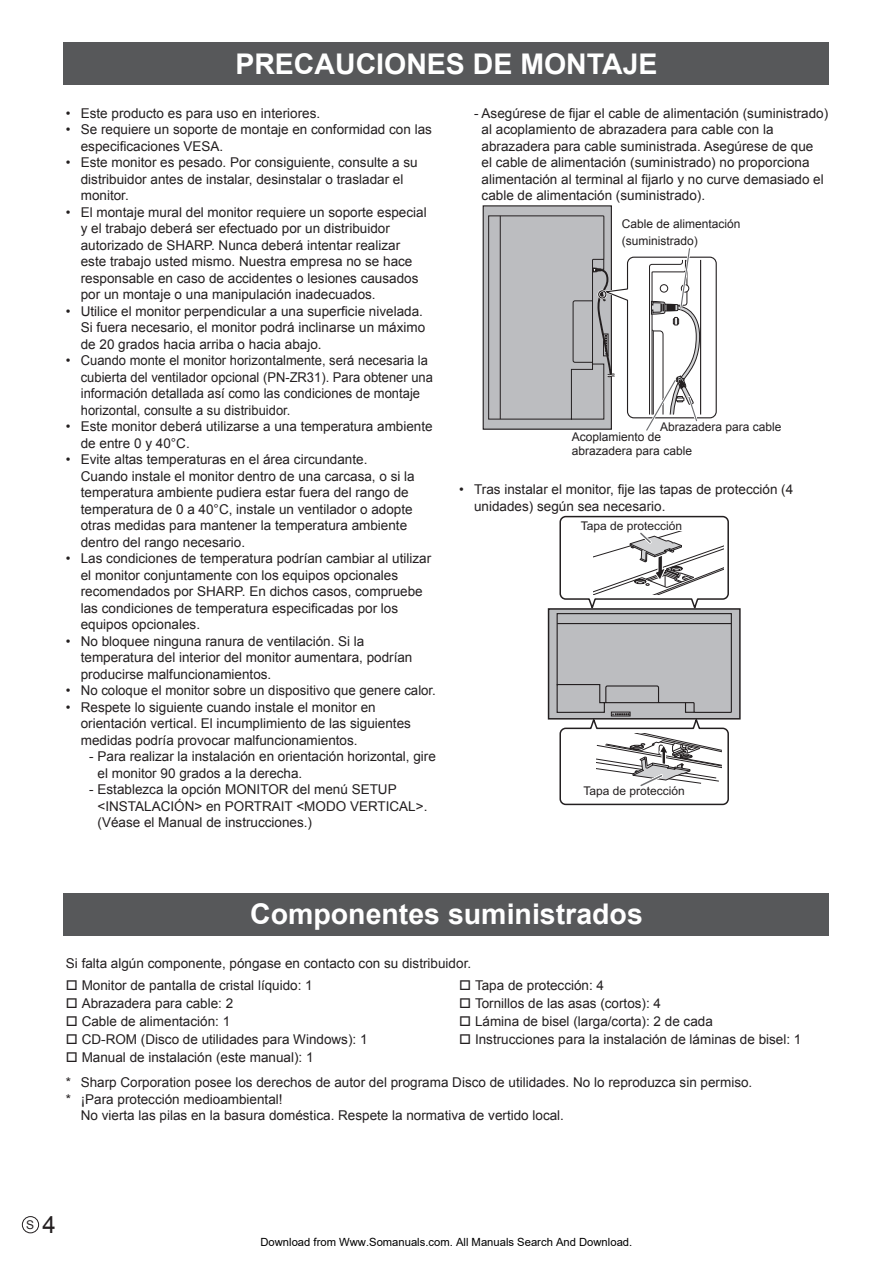
<style>
.page{position:relative;width:893px;height:1263px;background:#fff}
.page>*{position:absolute;margin:0;border:0;box-sizing:border-box;transform-origin:0 0}
.t1{font:700 28.5px "Arial";color:#fff}
.t2{font:13.5px/16.5px "Arial";color:#231f20}
.t3{font:12px/16.5px "Arial";color:#231f20}
.t4{font:11.25px "Arial";color:#000}
.s1{font-size:24px}
</style>
<div class="page">
<div style="left:22px;top:1216px;width:17px;height:17px;border:1px solid #231f20;border-radius:50%"></div>
<div style="left:64px;top:43px;width:765px;height:42px;background:#57585a"></div>
<div style="left:483px;top:206px;width:128px;height:223px;background:#bcbdc0"></div>
<div style="left:483px;top:205px;width:129px;height:225px;border:1px solid #231f20"></div>
<svg style="left:488px;top:215px;width:229px;height:216px"></svg>
<div style="left:549px;top:609px;width:191px;height:110px;background:#bcbdc0"></div>
<div style="left:548px;top:608px;width:193px;height:111px;border:2px solid #231f20"></div>
<svg style="left:556px;top:613px;width:176px;height:104px"></svg>
<svg style="left:559px;top:516px;width:171px;height:289px"></svg>
<svg style="left:593px;top:530px;width:131px;height:64px"></svg>
<svg style="left:596px;top:733px;width:125px;height:56px"></svg>
<div style="left:64px;top:893px;width:765px;height:42px;background:#57585a"></div>
<h1 class="t1" style="left:235px;top:45px;width:424px">PRECAUCIONES DE MONTAJE</h1>
<p class="t2" style="left:66px;top:105px;width:256px">• Este producto es para uso en interiores.</p>
<p class="t2" style="left:81px;top:122px;width:353px;text-indent:-15px">• Se requiere un soporte de montaje en conformidad con las especificaciones VESA.</p>
<p class="t2" style="left:81px;top:155px;width:338px;text-indent:-15px">• Este monitor es pesado. Por consiguiente, consulte a su distribuidor antes de instalar, desinstalar o trasladar el monitor.</p>
<p class="t2" style="left:81px;top:204px;width:347px;text-indent:-15px">• El montaje mural del monitor requiere un soporte especial y el trabajo deberá ser efectuado por un distribuidor autorizado de SHARP. Nunca deberá intentar realizar este trabajo usted mismo. Nuestra empresa no se hace responsable en caso de accidentes o lesiones causados por un montaje o una manipulación inadecuados.</p>
<p class="t2" style="left:81px;top:303px;width:346px;text-indent:-15px">• Utilice el monitor perpendicular a una superficie nivelada.<br>Si fuera necesario, el monitor podrá inclinarse un máximo de 20 grados hacia arriba o hacia abajo.</p>
<p class="t2" style="left:81px;top:353px;width:354px;text-indent:-15px">• Cuando monte el monitor horizontalmente, será necesaria la cubierta del ventilador opcional (PN-ZR31). Para obtener una información detallada así como las condiciones de montaje horizontal, consulte a su distribuidor.</p>
<p class="t2" style="left:81px;top:419px;width:353px;text-indent:-15px">• Este monitor deberá utilizarse a una temperatura ambiente de entre 0 y 40°C.</p>
<p class="t2" style="left:81px;top:452px;width:335px;text-indent:-15px">• Evite altas temperaturas en el área circundante.<br>Cuando instale el monitor dentro de una carcasa, o si la temperatura ambiente pudiera estar fuera del rango de temperatura de 0 a 40°C, instale un ventilador o adopte otras medidas para mantener la temperatura ambiente dentro del rango necesario.</p>
<p class="t2" style="left:81px;top:551px;width:352px;text-indent:-15px">• Las condiciones de temperatura podrían cambiar al utilizar el monitor conjuntamente con los equipos opcionales recomendados por SHARP. En dichos casos, compruebe las condiciones de temperatura especificadas por los equipos opcionales.</p>
<p class="t2" style="left:81px;top:633px;width:333px;text-indent:-15px">• No bloquee ninguna ranura de ventilación. Si la temperatura del interior del monitor aumentara, podrían producirse malfuncionamientos.</p>
<p class="t2" style="left:66px;top:683px;width:372px">• No coloque el monitor sobre un dispositivo que genere calor.</p>
<p class="t2" style="left:81px;top:699px;width:332px;text-indent:-15px">• Respete lo siguiente cuando instale el monitor en orientación vertical. El incumplimiento de las siguientes medidas podría provocar malfuncionamientos.</p>
<p class="t2" style="left:98px;top:749px;width:340px;text-indent:-8px">- Para realizar la instalación en orientación horizontal, gire el monitor 90 grados a la derecha.</p>
<p class="t2" style="left:98px;top:782px;width:331px;text-indent:-8px">- Establezca la opción MONITOR del menú SETUP &lt;INSTALACIÓN&gt; en PORTRAIT &lt;MODO VERTICAL&gt;. (Véase el Manual de instrucciones.)</p>
<p class="t2" style="left:482px;top:105px;width:348px;text-indent:-8px">- Asegúrese de fijar el cable de alimentación (suministrado) al acoplamiento de abrazadera para cable con la abrazadera para cable suministrada. Asegúrese de que<br>el cable de alimentación (suministrado) no proporciona alimentación al terminal al fijarlo y no curve demasiado el cable de alimentación (suministrado).</p>
<p class="t3" style="left:622px;top:216px;width:120px">Cable de alimentación (suministrado)</p>
<p class="t3" style="left:660px;top:418px;width:123px">Abrazadera para cable</p>
<p class="t3" style="left:572px;top:430px;width:122px;line-height:13.5px">Acoplamiento de abrazadera para cable</p>
<p class="t2" style="left:474px;top:482px;width:321px;text-indent:-15px">• Tras instalar el monitor, fije las tapas de protección (4 unidades) según sea necesario.</p>
<p class="t3" style="left:581px;top:518px;width:103px">Tapa de protección</p>
<p class="t3" style="left:583px;top:783px;width:103px">Tapa de protección</p>
<h1 class="t1" style="left:250px;top:896px;width:394px">Componentes suministrados</h1>
<p class="t2" style="left:66px;top:955px;width:407px">Si falta algún componente, póngase en contacto con su distribuidor.</p>
<p class="t2" style="left:66px;top:977px;width:248px">□ Monitor de pantalla de cristal líquido: 1</p>
<p class="t2" style="left:66px;top:995px;width:169px">□ Abrazadera para cable: 2</p>
<p class="t2" style="left:66px;top:1013px;width:166px">□ Cable de alimentación: 1</p>
<p class="t2" style="left:66px;top:1031px;width:303px">□ CD-ROM (Disco de utilidades para Windows): 1</p>
<p class="t2" style="left:66px;top:1049px;width:249px">□ Manual de instalación (este manual): 1</p>
<p class="t2" style="left:459px;top:977px;width:146px">□ Tapa de protección: 4</p>
<p class="t2" style="left:459px;top:995px;width:203px">□ Tornillos de las asas (cortos): 4</p>
<p class="t2" style="left:459px;top:1013px;width:255px">□ Lámina de bisel (larga/corta): 2 de cada</p>
<p class="t2" style="left:459px;top:1031px;width:344px">□ Instrucciones para la instalación de láminas de bisel: 1</p>
<p class="t2" style="left:66px;top:1074px;width:688px">* Sharp Corporation posee los derechos de autor del programa Disco de utilidades. No lo reproduzca sin permiso.</p>
<p class="t2" style="left:66px;top:1091px;width:218px">* ¡Para protección medioambiental!</p>
<p class="t2" style="left:81px;top:1107px;width:485px">No vierta las pilas en la basura doméstica. Respete la normativa de vertido local.</p>
<p class="t3" style="left:26px;top:1217px;width:31px">S <span class="s1">4</span></p>
<p class="t4" style="left:260px;top:1235px;width:373px">Download from Www.Somanuals.com. All Manuals Search And Download.</p>
</div>
